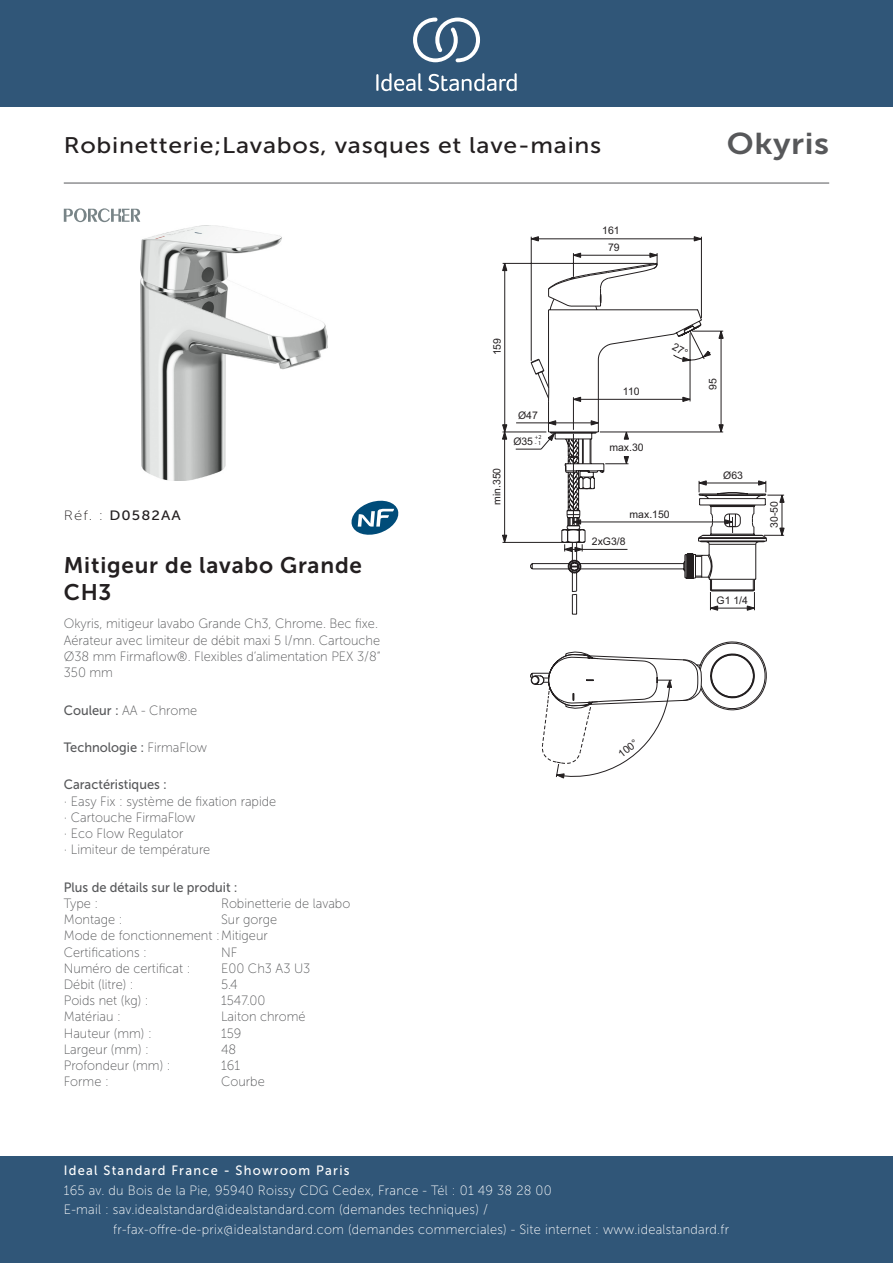
<style>
.page{position:relative;width:893px;height:1263px;background:#fff}
.page>*{position:absolute;margin:0;border:0;box-sizing:border-box;transform-origin:0 0}
._001_Produkttyp{font:30px "Museo Sans 700";letter-spacing:.02em;color:#57585a;scale:1.1 1}
.t1{font:22.5px "Museo Sans 500";letter-spacing:.03em;color:#231f20;scale:1.1 1}
.Article_Name{font:22.5px/27px "Museo Sans 700";letter-spacing:.035em;color:#231f20}
.t2{font:13.5px/19.5px "Museo Sans 100";letter-spacing:.02em;color:#fff;scale:.95 1}
.Marketing_Descriptio{font:13.5px/16.2px "Museo Sans 100";color:#57585a;scale:.95 1}
.Features{font:13.5px/16.2px "Museo Sans 100";color:#57585a;scale:.95 1}
.Technology{font:13.5px "Museo Sans 500";color:#57585a;scale:.95 1}
.t3{font:13.5px "Museo Sans 500";letter-spacing:.1em;color:#fff;scale:.95 1}
.Operation_Type{font:13.5px "Museo Sans 100";color:#57585a;scale:.95 1}
.Certificate_Number{font:13.5px "Museo Sans 100";color:#57585a;scale:.95 1}
.Type{font:13.5px "Museo Sans 100";color:#57585a;scale:.95 1}
.Material{font:13.5px "Museo Sans 100";color:#57585a;scale:.95 1}
.Net_Weight__kg{font:13.5px "Museo Sans 100";color:#57585a;scale:.95 1}
.Depth__mm{font:13.5px "Museo Sans 100";color:#57585a;scale:.95 1}
.Colour{font:13.5px "Museo Sans 100";color:#57585a;scale:.95 1}
.Accreditations{font:13.5px "Museo Sans 100";color:#57585a;scale:.95 1}
.Mounting{font:13.5px "Museo Sans 100";color:#57585a;scale:.95 1}
.Flow_Rate__litre{font:13.5px "Museo Sans 100";color:#57585a;scale:.95 1}
.Height__mm{font:13.5px "Museo Sans 100";color:#57585a;scale:.95 1}
.Width__mm{font:13.5px "Museo Sans 100";color:#57585a;scale:.95 1}
.t4{font:13.5px "Museo Sans 500";letter-spacing:.075em;color:#231f20;scale:1.1 1}
.Shape{font:13.5px "Museo Sans 100";color:#57585a;scale:.95 1}
.t5{font:10.5px "Arial";color:#231f20}
.t6{font:6px "Myriad Pro";color:#231f20}
.s1{font-family:"Museo Sans 100"}
.s2{font-family:"Museo Sans 500"}
</style>
<div class="page">
<div style="left:0;top:1157px;width:893px;height:106px;background:#305678"></div>
<div style="left:0;top:0;width:893px;height:107px;background:#305678"></div>
<svg style="left:428px;top:73px;width:89px;height:18px"></svg>
<svg style="left:376px;top:73px;width:46px;height:18px"></svg>
<svg style="left:413px;top:18px;width:67px;height:44px"></svg>
<hr style="left:64px;top:183px;width:765px;height:1px;background:#57585a">
<img style="left:140px;top:225px;width:187px;height:255px">
<svg style="left:502px;top:236px;width:282px;height:541px"></svg>
<hr style="left:573px;top:397px;width:1px;height:33px;background:#231f20">
<svg style="left:64px;top:208px;width:76px;height:14px"></svg>
<svg style="left:351px;top:501px;width:47px;height:34px"></svg>
<svg style="left:672px;top:343px;width:18px;height:19px"></svg>
<p class="t1" style="left:64px;top:133px;width:490px">Robinetterie;Lavabos, vasques et lave-mains</p>
<p class="_001_Produkttyp" style="left:727px;top:127px;width:95px">Okyris</p>
<p class="t5" style="left:602px;top:224px;width:19px">161</p>
<p class="t5" style="left:608px;top:240px;width:13px">79</p>
<p class="t4" style="left:64px;top:508px;width:108px"><span class="s1">Réf. :</span> D0582AA</p>
<p class="Article_Name" style="left:64px;top:551px;width:300px">Mitigeur de lavabo Grande<br>CH3</p>
<p class="Marketing_Descriptio" style="left:64px;top:616px;width:335px">Okyris, mitigeur lavabo Grande Ch3, Chrome. Bec fixe.<br>Aérateur avec limiteur de débit maxi 5 l/mn. Cartouche Ø38 mm Firmaflow®. Flexibles d‘alimentation PEX 3/8“ 350 mm</p>
<p class="Colour" style="left:64px;top:703px;width:142px"><span class="s2">Couleur :</span> AA - Chrome</p>
<p class="Technology" style="left:64px;top:740px;width:152px">Technologie : <span class="s1">FirmaFlow</span></p>
<p class="Features" style="left:64px;top:777px;width:225px"><span class="s2">Caractéristiques :<br></span>· Easy Fix : système de fixation rapide · Cartouche FirmaFlow<br>· Eco Flow Regulator<br>· Limiteur de température</p>
<p class="Technology" style="left:64px;top:880px;width:184px">Plus de détails sur le produit :</p>
<p class="Type" style="left:64px;top:896px;width:38px">Type :</p>
<p class="Type" style="left:221px;top:896px;width:137px">Robinetterie de lavabo</p>
<p class="Mounting" style="left:64px;top:912px;width:63px">Montage :</p>
<p class="Mounting" style="left:221px;top:912px;width:61px">Sur gorge</p>
<p class="Operation_Type" style="left:64px;top:928px;width:216px">Mode de fonctionnement :Mitigeur</p>
<p class="Accreditations" style="left:64px;top:945px;width:89px">Certifications :</p>
<p class="Accreditations" style="left:221px;top:945px;width:19px">NF</p>
<p class="Certificate_Number" style="left:64px;top:961px;width:135px">Numéro de certificat :</p>
<p class="Certificate_Number" style="left:221px;top:961px;width:95px">E00 Ch3 A3 U3</p>
<p class="Flow_Rate__litre" style="left:64px;top:977px;width:75px">Débit (litre) :</p>
<p class="Flow_Rate__litre" style="left:221px;top:977px;width:19px">5.4</p>
<p class="Net_Weight__kg" style="left:64px;top:993px;width:91px">Poids net (kg) :</p>
<p class="Net_Weight__kg" style="left:221px;top:993px;width:48px">1547.00</p>
<p class="Material" style="left:64px;top:1009px;width:62px">Matériau :</p>
<p class="Material" style="left:221px;top:1009px;width:90px">Laiton chromé</p>
<p class="Height__mm" style="left:64px;top:1026px;width:94px">Hauteur (mm) :</p>
<p class="Height__mm" style="left:221px;top:1026px;width:23px">159</p>
<p class="Width__mm" style="left:64px;top:1042px;width:91px">Largeur (mm) :</p>
<p class="Width__mm" style="left:221px;top:1042px;width:18px">48</p>
<p class="Depth__mm" style="left:64px;top:1058px;width:114px">Profondeur (mm) :</p>
<p class="Depth__mm" style="left:221px;top:1058px;width:21px">161</p>
<p class="Shape" style="left:64px;top:1074px;width:49px">Forme :</p>
<p class="Shape" style="left:221px;top:1074px;width:47px">Courbe</p>
<p class="t5" style="left:490px;top:355px;width:19px;rotate:-90deg">159</p>
<p class="t5" style="left:490px;top:505px;width:39px;rotate:-90deg">min.350</p>
<p class="t5" style="left:518px;top:408px;width:21px">Ø47</p>
<p class="t6" style="left:535px;top:433px;width:8px">+2</p>
<p class="t6" style="left:535px;top:439px;width:8px">- 1</p>
<p class="t5" style="left:513px;top:434px;width:21px">Ø35</p>
<p class="t5" style="left:623px;top:384px;width:18px">110</p>
<p class="t5" style="left:609px;top:440px;width:36px">max.30</p>
<p class="t5" style="left:630px;top:507px;width:42px">max.150</p>
<p class="t5" style="left:592px;top:534px;width:35px">2xG3/8</p>
<p class="t5" style="left:706px;top:390px;width:13px;rotate:-90deg">95</p>
<p class="t5" style="left:723px;top:468px;width:21px">Ø63</p>
<p class="t5" style="left:767px;top:528px;width:28px;rotate:-90deg">30-50</p>
<p class="t5" style="left:717px;top:593px;width:33px">G1 1/4</p>
<p class="t5" style="left:615px;top:749px;width:23px;rotate:-38deg">100°</p>
<p class="t3" style="left:64px;top:1163px;width:302px">Ideal Standard France - Showroom Paris</p>
<p class="t2" style="left:64px;top:1180px;width:515px">165 av. du Bois de la Pie, 95940 Roissy CDG Cedex, France - Tél : 01 49 38 28 00<br>E-mail : sav.idealstandard@idealstandard.com (demandes techniques) /</p>
<p class="t2" style="left:113px;top:1219px;width:650px">fr-fax-offre-de-prix@idealstandard.com (demandes commerciales) - Site internet : www.idealstandard.fr</p>
</div>
